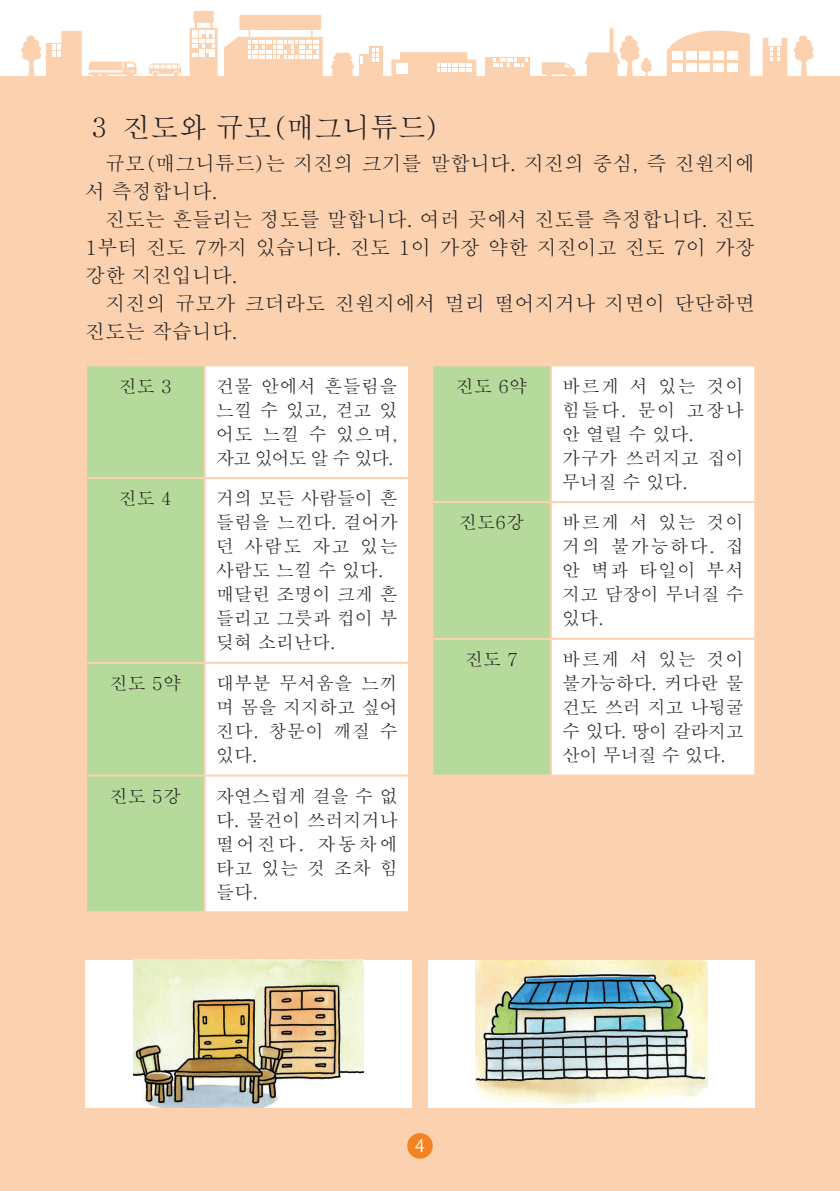
<style>
.page{position:relative;width:840px;height:1191px;background:#fff}
.page>*{position:absolute;margin:0;border:0;box-sizing:border-box;transform-origin:0 0}
.t1{font:500 28px "Adobe Myungjo Std";color:#231f20}
.t2{font:500 20px/28px "Adobe Myungjo Std";color:#231f20}
.t3{font:500 18px/24px "Adobe Myungjo Std";color:#231f20;text-align:justify}
.t4{font:500 18px/24px "Adobe Myungjo Std";letter-spacing:.02em;color:#231f20}
.t5{font:17px "Koz Go Pr 6 N";color:#fff}
</style>
<div class="page">
<div style="left:0;top:0;width:839px;height:1191px;background:#fcd1af"></div>
<hr style="left:839px;top:0;width:1px;height:1191px;background:#fcd1af">
<div style="left:0;top:0;width:839px;height:85px;background:#fff"></div>
<div style="left:369px;top:46px;width:14px;height:30px;background:#fcd1af"></div>
<div style="left:359px;top:54px;width:13px;height:22px;background:#fcd1af"></div>
<svg style="left:360px;top:56px;width:2px;height:8px"></svg>
<svg style="left:372px;top:49px;width:6px;height:12px"></svg>
<svg style="left:762px;top:38px;width:24px;height:38px"></svg>
<svg style="left:331px;top:53px;width:23px;height:23px"></svg>
<svg style="left:189px;top:11px;width:28px;height:65px"></svg>
<div style="left:484px;top:57px;width:45px;height:19px;background:#fcd1af"></div>
<svg style="left:493px;top:59px;width:34px;height:8px"></svg>
<svg style="left:224px;top:15px;width:98px;height:61px"></svg>
<svg style="left:541px;top:62px;width:35px;height:14px"></svg>
<svg style="left:391px;top:52px;width:85px;height:24px"></svg>
<div style="left:396px;top:63px;width:12px;height:11px;background:#fff"></div>
<svg style="left:88px;top:62px;width:49px;height:14px"></svg>
<svg style="left:149px;top:63px;width:32px;height:13px"></svg>
<svg style="left:584px;top:28px;width:67px;height:48px"></svg>
<svg style="left:21px;top:31px;width:61px;height:45px"></svg>
<svg style="left:793px;top:35px;width:20px;height:41px"></svg>
<svg style="left:666px;top:30px;width:83px;height:46px"></svg>
<div style="left:685px;top:63px;width:11px;height:9px;background:#fff"></div>
<div style="left:699px;top:63px;width:10px;height:9px;background:#fff"></div>
<div style="left:712px;top:63px;width:11px;height:9px;background:#fff"></div>
<div style="left:726px;top:63px;width:11px;height:9px;background:#fff"></div>
<div style="left:671px;top:63px;width:11px;height:9px;background:#fff"></div>
<div style="left:685px;top:51px;width:11px;height:9px;background:#fff"></div>
<div style="left:699px;top:51px;width:10px;height:9px;background:#fff"></div>
<div style="left:712px;top:51px;width:11px;height:9px;background:#fff"></div>
<div style="left:726px;top:51px;width:11px;height:9px;background:#fff"></div>
<div style="left:671px;top:51px;width:11px;height:9px;background:#fff"></div>
<div style="left:0;top:76px;width:839px;height:9px;background:#fcd1af"></div>
<div style="left:407px;top:1133px;width:25px;height:25px;background:#f58220;border-radius:50%"></div>
<div style="left:87px;top:366px;width:117px;height:545px;background:#b6da9b"></div>
<div style="left:206px;top:366px;width:202px;height:545px;background:#fff"></div>
<hr style="left:85px;top:662px;width:120px;height:2px;background:#fcd1af">
<hr style="left:205px;top:662px;width:205px;height:2px;background:#fcd1af">
<hr style="left:85px;top:774px;width:120px;height:2px;background:#fcd1af">
<hr style="left:205px;top:774px;width:205px;height:2px;background:#fcd1af">
<hr style="left:85px;top:477px;width:120px;height:2px;background:#fcd1af">
<hr style="left:205px;top:477px;width:205px;height:2px;background:#fcd1af">
<div style="left:433px;top:366px;width:116px;height:408px;background:#b6da9b"></div>
<div style="left:551px;top:366px;width:202px;height:408px;background:#fff"></div>
<hr style="left:431px;top:501px;width:119px;height:2px;background:#fcd1af">
<hr style="left:550px;top:501px;width:205px;height:2px;background:#fcd1af">
<hr style="left:431px;top:638px;width:119px;height:2px;background:#fcd1af">
<hr style="left:550px;top:638px;width:205px;height:2px;background:#fcd1af">
<div style="left:85px;top:960px;width:326px;height:147px;background:#fff"></div>
<div style="left:428px;top:960px;width:326px;height:147px;background:#fff"></div>
<img style="left:133px;top:960px;width:230px;height:147px">
<img style="left:475px;top:960px;width:232px;height:145px">
<h1 class="t1" style="left:85px;top:113px;width:356px">３ 진도와 규모(매그니튜드)</h1>
<p class="t2" style="left:85px;top:150px;width:671px">　규모(매그니튜드)는 지진의 크기를 말합니다. 지진의 중심, 즉 진원지에 서 측정합니다.<br>　진도는 흔들리는 정도를 말합니다. 여러 곳에서 진도를 측정합니다. 진도<br>1부터 진도 7까지 있습니다. 진도 1이 가장 약한 지진이고 진도 7이 가장 강한 지진입니다.<br>　지진의 규모가 크더라도 진원지에서 멀리 떨어지거나 지면이 단단하면 진도는 작습니다.</p>
<p class="t3" style="left:119px;top:374px;width:55px">진도 3</p>
<p class="t3" style="left:216px;top:374px;width:183px">건물 안에서 흔들림을 느낄 수 있고, 걷고 있 어도 느낄 수 있으며, 자고 있어도 알 수 있다.</p>
<p class="t3" style="left:119px;top:486px;width:55px">진도 4</p>
<p class="t3" style="left:216px;top:486px;width:183px;text-align:left">거의 모든 사람들이 흔 들림을 느낀다. 걸어가 던 사람도 자고 있는 사람도 느낄 수 있다. 매달린 조명이 크게 흔 들리고 그릇과 컵이 부 딪혀 소리난다.</p>
<p class="t3" style="left:110px;top:671px;width:73px">진도 5약</p>
<p class="t3" style="left:216px;top:671px;width:183px">대부분 무서움을 느끼 며 몸을 지지하고 싶어 진다. 창문이 깨질 수 있다.</p>
<p class="t3" style="left:110px;top:784px;width:73px">진도 5강</p>
<p class="t3" style="left:216px;top:784px;width:183px">자연스럽게 걸을 수 없 다. 물건이 쓰러지거나 떨어진다. 자동차에 타고 있는 것 조차 힘 들다.</p>
<p class="t3" style="left:455px;top:374px;width:73px">진도 6약</p>
<p class="t4" style="left:562px;top:374px;width:183px">바르게 서 있는 것이 힘들다. 문이 고장나 안 열릴 수 있다. 가구가 쓰러지고 집이 무너질 수 있다.</p>
<p class="t3" style="left:458px;top:510px;width:67px">진도6강</p>
<p class="t3" style="left:562px;top:510px;width:183px">바르게 서 있는 것이 거의 불가능하다. 집 안 벽과 타일이 부서 지고 담장이 무너질 수 있다.</p>
<p class="t3" style="left:464px;top:647px;width:55px">진도 7</p>
<p class="t3" style="left:562px;top:647px;width:183px">바르게 서 있는 것이 불가능하다. 커다란 물 건도 쓰러 지고 나뒹굴 수 있다. 땅이 갈라지고 산이 무너질 수 있다.</p>
<p class="t5" style="left:415px;top:1136px;width:11px">4</p>
</div>
